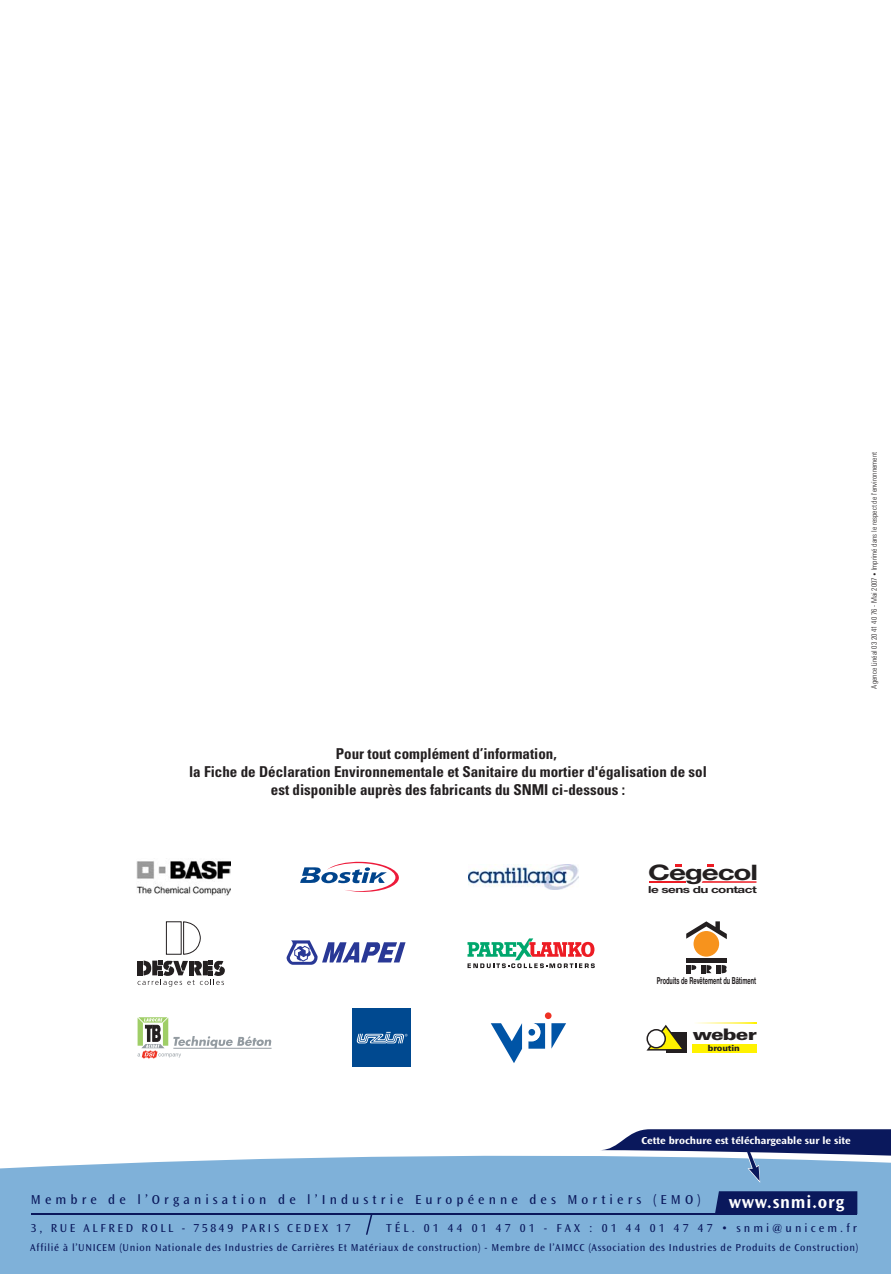
<style>
.page{position:relative;width:891px;height:1274px;background:#fff}
.page>*{position:absolute;margin:0;border:0;box-sizing:border-box;transform-origin:0 0}
.t1{font:700 21.3px "Helvetica Neue";letter-spacing:-.04em;color:#231f20;scale:1.39 1}
.t2{font:18px "Ocean Sans MM 600 475";letter-spacing:.04em;color:#fff}
.t3{font:900 15.9px "Univers";letter-spacing:-.04em;color:#231f20;scale:1.3 1}
.t4{font:700 condensed 15px/18px "Univers";color:#231f20;text-align:center}
.t5{font:13.5px "Ocean Sans MM 403 475";letter-spacing:.305em;color:#0a185c}
.t6{font:12px "Ocean Sans MM 400 475";letter-spacing:.26em;color:#0a185c}
.t7{font:12px "Ocean Sans MM 400 475";letter-spacing:.23em;color:#0a185c}
.t8{font:10.5px "Ocean Sans MM 400 475";letter-spacing:.065em;color:#0a185c}
.t9{font:10.5px "Ocean Sans MM 648 572";color:#fff}
.t10{font:700 9.75px "Helvetica Neue";letter-spacing:-.04em;color:#231f20;scale:1.39 1}
.t11{font:700 9.6px "Helvetica Neue";color:#231f20;scale:.59 1}
.t12{font:900 8.4px "Univers";letter-spacing:-.02em;color:#231f20}
.t13{font:300 condensed 7.5px "Univers";color:#231f20}
.s1{font-size:6px}
</style>
<div class="page">
<div style="left:0;top:1155px;width:891px;height:119px;background:#7fb1d9"></div>
<div style="left:715px;top:1191px;width:142px;height:21px;background:#0a185c"></div>
<svg style="left:366px;top:1214px;width:7px;height:20px"></svg>
<hr style="left:31px;top:1212px;width:826px;height:2px;background:#0a185c">
<img style="left:136px;top:860px;width:95px;height:35px">
<img style="left:469px;top:864px;width:109px;height:25px">
<hr style="left:649px;top:881px;width:37px;height:1px;background:#ed1c24">
<svg style="left:702px;top:881px;width:54px;height:1px"></svg>
<svg style="left:707px;top:864px;width:7px;height:2px"></svg>
<svg style="left:675px;top:864px;width:6px;height:2px"></svg>
<svg style="left:300px;top:861px;width:99px;height:31px"></svg>
<div style="left:694px;top:931px;width:25px;height:25px;background:#f7931d;border-radius:50%"></div>
<hr style="left:686px;top:958px;width:41px;height:4px;background:#231f20">
<svg style="left:686px;top:921px;width:41px;height:18px"></svg>
<div style="left:686px;top:965px;width:5px;height:8px;background:#231f20"></div>
<svg style="left:692px;top:965px;width:35px;height:8px"></svg>
<svg style="left:646px;top:1024px;width:40px;height:28px"></svg>
<div style="left:646px;top:1029px;width:20px;height:19px;background:#fff;border:2px solid #231f20;border-radius:50%"></div>
<div style="left:693px;top:1044px;width:64px;height:8px;background:#fff200"></div>
<svg style="left:696px;top:1022px;width:61px;height:2px"></svg>
<svg style="left:491px;top:1023px;width:31px;height:40px"></svg>
<svg style="left:551px;top:1023px;width:15px;height:25px"></svg>
<div style="left:545px;top:1012px;width:7px;height:7px;background:#ee3224;border-radius:50%"></div>
<svg style="left:528px;top:1023px;width:17px;height:25px"></svg>
<div style="left:528px;top:1029px;width:7px;height:6px;background:#0054a6;border-radius:50%"></div>
<svg style="left:468px;top:938px;width:127px;height:30px"></svg>
<svg style="left:138px;top:921px;width:87px;height:65px"></svg>
<svg style="left:286px;top:940px;width:120px;height:24px"></svg>
<svg style="left:138px;top:1017px;width:133px;height:41px"></svg>
<hr style="left:173px;top:1048px;width:99px;height:1px;background:#939ba1">
<div style="left:352px;top:1008px;width:58px;height:59px;background:#004990"></div>
<svg style="left:357px;top:1032px;width:51px;height:11px"></svg>
<svg style="left:599px;top:1129px;width:292px;height:55px;background:#6581ad"></svg>
<hr style="left:0;top:1222px;width:1px;height:52px;background:#7fb1d9">
<p class="t4" style="left:189px;top:746px;width:519px">Pour tout complément d’information,<br>la Fiche de Déclaration Environnementale et Sanitaire du mortier d'égalisation de sol est disponible auprès des fabricants du SNMI ci-dessous :</p>
<h1 class="t1" style="left:648px;top:864px;width:81px">Cegecol</h1>
<p class="t10" style="left:648px;top:886px;width:80px">le sens du contact</p>
<p class="t11" style="left:657px;top:977px;width:170px">Produits de Revêtement du Bâtiment</p>
<p class="t3" style="left:693px;top:1029px;width:51px">weber</p>
<p class="t12" style="left:708px;top:1045px;width:33px">broutin</p>
<p class="t13" style="left:871px;top:688px;width:238px;rotate:-90deg">Agence Linéal 03 20 41 40 76 - Mai 2007 <span class="s1">•</span> Imprimé dans le respect de l'environnement</p>
<p class="t9" style="left:641px;top:1136px;width:211px">Cette brochure est téléchargeable sur le site</p>
<p class="t5" style="left:31px;top:1194px;width:671px">Membre de l’Organisation de l’Industrie Européenne des Mortiers (EMO)</p>
<p class="t2" style="left:729px;top:1195px;width:117px">www.snmi.org</p>
<p class="t7" style="left:31px;top:1223px;width:321px">3, RUE ALFRED ROLL - 75849 PARIS CEDEX 17</p>
<p class="t6" style="left:386px;top:1223px;width:473px">TÉL. 01 44 01 47 01 - FAX : 01 44 01 47 47 • snmi@unicem.fr</p>
<p class="t8" style="left:30px;top:1243px;width:830px">Affilié à l’UNICEM (Union Nationale des Industries de Carrières Et Matériaux de construction) - Membre de l’AIMCC (Association des Industries de Produits de Construction)</p>
</div>
